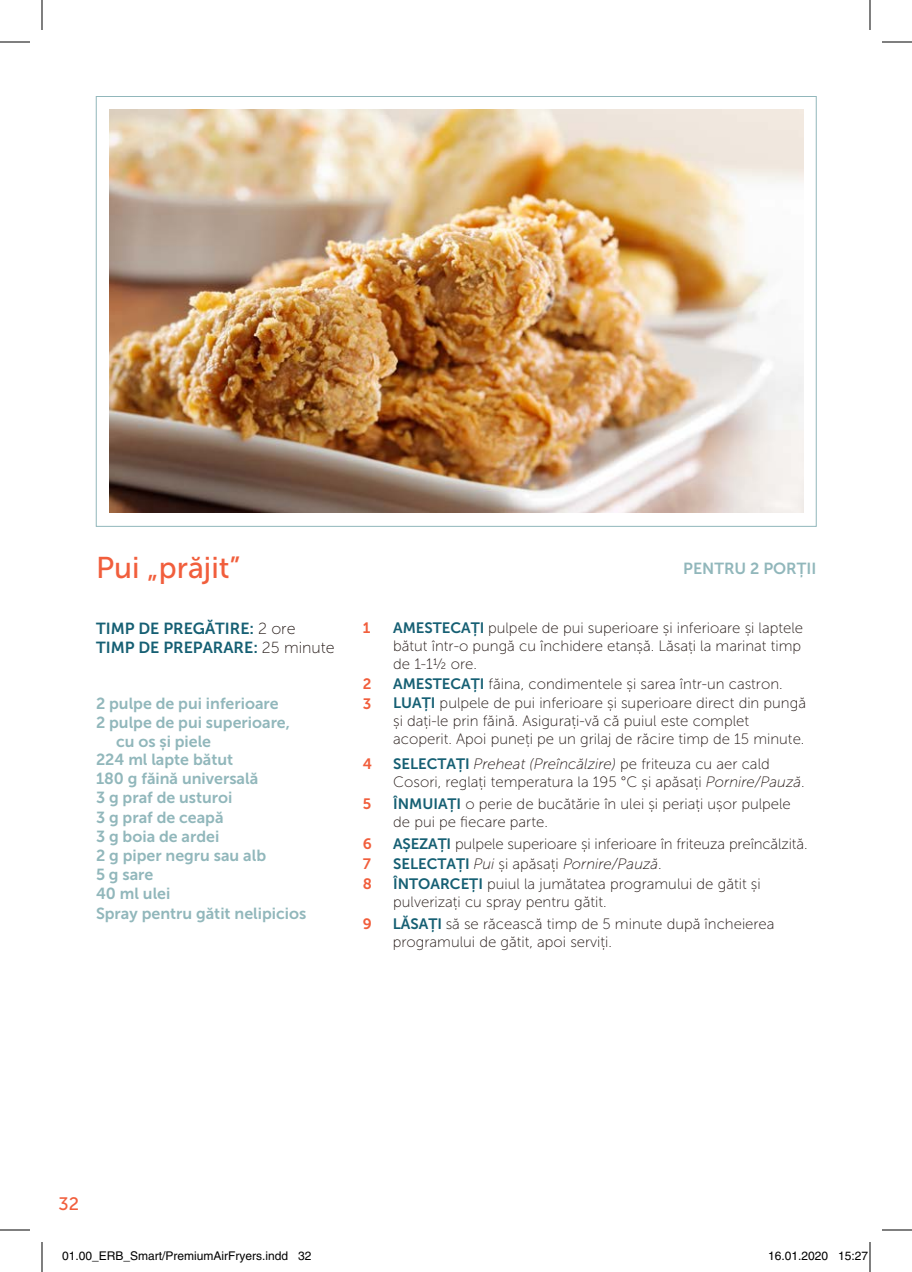
<style>
.page{position:relative;width:912px;height:1272px;background:#fff}
.page>*{position:absolute;margin:0;border:0;box-sizing:border-box;transform-origin:0 0}
.t1{font:30px "Museo Sans 500";color:#f15e3c}
.t2{font:18px "Museo Sans 500";color:#f15e3c}
.t3{font:16px "Museo Sans 700";color:#91b7bb}
.t4{font:16px/19.2px "Museo Sans 700";color:#155f73}
.t5{font:15px/18px "Museo Sans 100";color:#231815}
.t6{font:italic 15px "Museo Sans 100";color:#231815}
.t7{font:15px "Museo Sans 700";color:#f15e3c}
.t8{font:12px "Helvetica";color:#000}
.s1{font-family:"Museo Sans 100";color:#231815}
.s2{font-family:"Museo Sans 700";color:#155f73}
.s3{font-style:italic}
.s4{font-family:"Museo Sans 700";font-style:normal;color:#155f73}
.s5{font-style:normal}
</style>
<div class="page">
<img style="left:109px;top:110px;width:694px;height:402px">
<hr style="left:0;top:42px;width:30px;height:1px;background:#000">
<hr style="left:882px;top:42px;width:30px;height:1px;background:#000">
<hr style="left:0;top:1230px;width:30px;height:1px;background:#000">
<hr style="left:882px;top:1230px;width:30px;height:1px;background:#000">
<hr style="left:42px;top:0;width:1px;height:30px;background:#000">
<hr style="left:42px;top:1242px;width:1px;height:30px;background:#000">
<hr style="left:870px;top:0;width:1px;height:30px;background:#000">
<hr style="left:870px;top:1242px;width:1px;height:30px;background:#000">
<div style="left:62px;top:1251px;width:6px;height:9px;border:1px solid #fff;border-radius:50%"></div>
<svg style="left:63px;top:1251px;width:5px;height:9px"></svg>
<div style="left:821px;top:1251px;width:7px;height:9px;border:1px solid #fff;border-radius:50%"></div>
<h1 class="t1" style="left:96px;top:551px;width:146px">Pui „prăjit”</h1>
<p class="t4" style="left:96px;top:619px;width:240px">TIMP DE PREGĂTIRE: <span class="s1">2 ore<br></span>TIMP DE PREPARARE: <span class="s1">25 minute</span></p>
<p class="t3" style="left:96px;top:694px;width:184px">2 pulpe de pui inferioare</p>
<p class="t3" style="left:96px;top:713px;width:196px">2 pulpe de pui superioare,</p>
<p class="t3" style="left:116px;top:733px;width:97px">cu os și piele</p>
<p class="t3" style="left:96px;top:751px;width:139px">224 ml lapte bătut</p>
<p class="t3" style="left:96px;top:770px;width:164px">180 g făină universală</p>
<p class="t3" style="left:96px;top:789px;width:138px">3 g praf de usturoi</p>
<p class="t3" style="left:96px;top:808px;width:129px">3 g praf de ceapă</p>
<p class="t3" style="left:96px;top:827px;width:125px">3 g boia de ardei</p>
<p class="t3" style="left:96px;top:847px;width:172px">2 g piper negru sau alb</p>
<p class="t3" style="left:96px;top:866px;width:59px">5 g sare</p>
<p class="t3" style="left:96px;top:885px;width:76px">40 ml ulei</p>
<p class="t3" style="left:96px;top:904px;width:212px">Spray pentru gătit nelipicios</p>
<p class="t3" style="left:683px;top:560px;width:135px">PENTRU 2 PORȚII</p>
<p class="t7" style="left:363px;top:619px;width:9px">1</p>
<p class="t5" style="left:393px;top:619px;width:412px"><span class="s2">AMESTECAȚI</span> pulpele de pui superioare și inferioare și laptele bătut într-o pungă cu închidere etanșă. Lăsați la marinat timp de 1-1½ ore.</p>
<p class="t7" style="left:363px;top:675px;width:10px">2</p>
<p class="t5" style="left:393px;top:675px;width:391px"><span class="s2">AMESTECAȚI</span> făina, condimentele și sarea într-un castron.</p>
<p class="t7" style="left:363px;top:695px;width:10px">3</p>
<p class="t5" style="left:393px;top:694px;width:414px"><span class="s2">LUAȚI</span> pulpele de pui inferioare și superioare direct din pungă și dați-le prin făină. Asigurați-vă că puiul este complet acoperit. Apoi puneți pe un grilaj de răcire timp de 15 minute.</p>
<p class="t7" style="left:363px;top:755px;width:11px">4</p>
<p class="t5" style="left:393px;top:755px;width:413px"><span class="s2">SELECTAȚI</span> <span class="s3">Preheat (Preîncălzire)</span> pe friteuza cu aer cald<br>Cosori, reglați temperatura la 195 °C și apăsați <span class="s3">Pornire/Pauză</span>.</p>
<p class="t7" style="left:363px;top:795px;width:10px">5</p>
<p class="t5" style="left:393px;top:795px;width:399px"><span class="s2">ÎNMUIAȚI</span> o perie de bucătărie în ulei și periați ușor pulpele de pui pe fiecare parte.</p>
<p class="t7" style="left:363px;top:835px;width:11px">6</p>
<p class="t5" style="left:393px;top:835px;width:416px"><span class="s2">AȘEZAȚI</span> pulpele superioare și inferioare în friteuza preîncălzită.</p>
<p class="t7" style="left:363px;top:855px;width:10px">7</p>
<p class="t6" style="left:393px;top:856px;width:270px"><span class="s4">SELECTAȚI</span> Pui <span class="s5">și apăsați</span> Pornire/Pauză<span class="s5">.</span></p>
<p class="t7" style="left:363px;top:875px;width:11px">8</p>
<p class="t5" style="left:393px;top:875px;width:369px"><span class="s2">ÎNTOARCEȚI</span> puiul la jumătatea programului de gătit și pulverizați cu spray pentru gătit.</p>
<p class="t7" style="left:363px;top:915px;width:11px">9</p>
<p class="t5" style="left:393px;top:915px;width:383px"><span class="s2">LĂSAȚI</span> să se răcească timp de 5 minute după încheierea programului de gătit, apoi serviți.</p>
<p class="t2" style="left:59px;top:1194px;width:22px">32</p>
<p class="t8" style="left:62px;top:1249px;width:251px">01.00_ERB_Smart/PremiumAirFryers.indd 32</p>
<p class="t8" style="left:768px;top:1249px;width:102px">16.01.2020 15:27</p>
</div>
